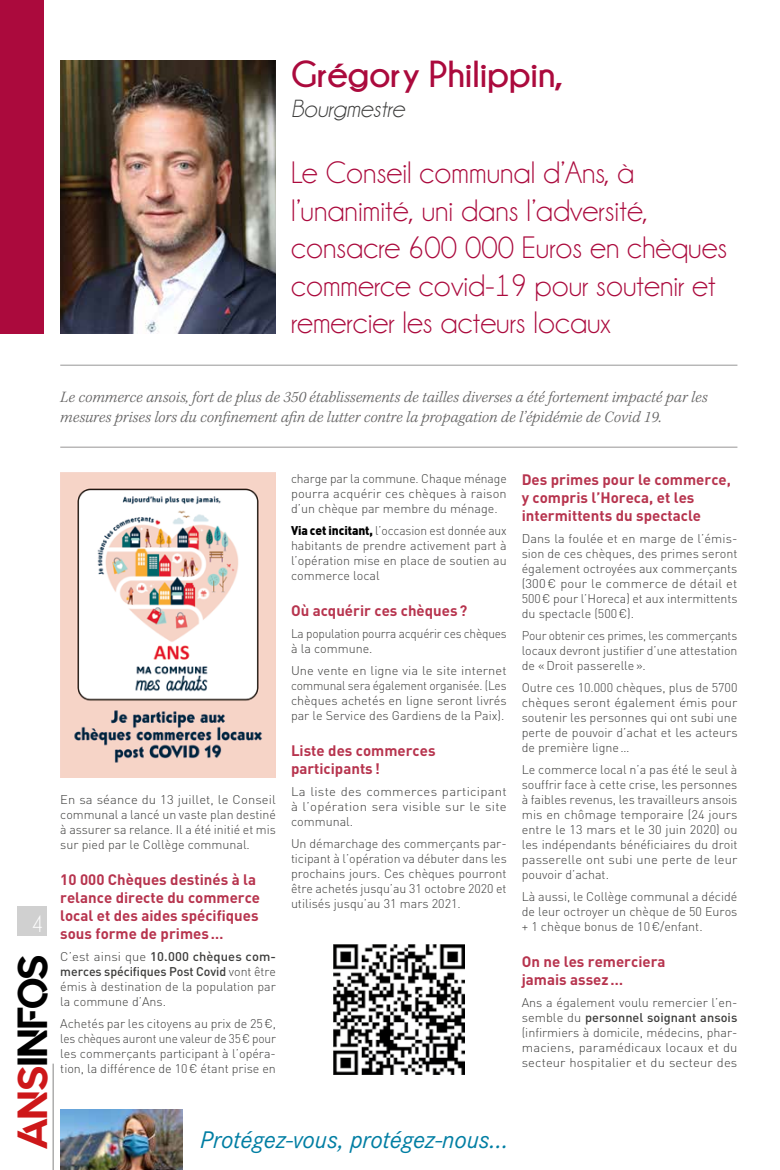
<style>
.page{position:relative;width:780px;height:1170px;background:#fff}
.page>*{position:absolute;margin:0;border:0;box-sizing:border-box;transform-origin:0 0}
.t1{font:41.88px "Quantify";color:#000}
.t2{font:700 37.5px "Champagne&Limousines";color:#ab0a3d}
.t3{font:31.25px/37.5px "Champagne&Limousines";color:#ab0a3d}
.t4{font:italic 25px "Corporate S";color:#007ea3}
.t5{font:italic 25px "Champagne&Limousines";color:#3c3c3b}
.t6{font:23.75px "Champagne&Limousines";color:#fff}
.t7{font:italic 300 16.25px/19.5px "Kepler Std";color:#646363}
.t8{font:700 15px/18px "DIN";color:#b7344e}
.t9{font:300 12.5px/15px "DIN";color:#3c3c3b;text-align:justify}
.t10{font:300 12.5px/15px "DIN";color:#3c3c3b;text-align:justify;scale:1.04 1}
.t11{font:300 12.5px/15px "DIN";color:#3c3c3b;scale:.95 1}
.t12{font:300 12.5px/15px "DIN";color:#3c3c3b;text-align:justify;scale:.96 1}
.t13{font:300 12.5px/15px "DIN";color:#3c3c3b;text-align:justify;scale:1.05 1}
.s1{color:#cd1719}
.s2{font-weight:500}
.s3{font-weight:900;color:#000}
</style>
<div class="page">
<hr style="left:53px;top:1063px;width:1px;height:106px;background:#9d9d9c">
<div style="left:18px;top:905px;width:29px;height:30px;background:#d0d0d0"></div>
<div style="left:0;top:0;width:44px;height:333px;background:#ab0a3d"></div>
<hr style="left:60px;top:365px;width:677px;height:1px;background:#7c7b7b">
<hr style="left:60px;top:447px;width:677px;height:1px;background:#7c7b7b">
<img style="left:60px;top:1109px;width:122px;height:60px">
<img style="left:60px;top:60px;width:216px;height:273px">
<img style="left:60px;top:472px;width:216px;height:305px">
<img style="left:333px;top:944px;width:131px;height:130px">
<h2 class="t2" style="left:291px;top:54px;width:274px">Grégory Philippin,</h2>
<h3 class="t5" style="left:291px;top:96px;width:115px">Bourgmestre</h3>
<h3 class="t3" style="left:291px;top:154px;width:438px">Le Conseil communal d’Ans, à l’unanimité, uni dans l’adversité, consacre 600 000 Euros en chèques commerce covid-19 pour soutenir et remercier les acteurs locaux</h3>
<h3 class="t7" style="left:60px;top:388px;width:648px">Le commerce ansois, fort de plus de 350 établissements de tailles diverses a été fortement impacté par les mesures prises lors du confinement afin de lutter contre la propagation de l’épidémie de Covid 19.</h3>
<h3 class="t6" style="left:31px;top:911px;width:14px">4</h3>
<h1 class="t1" style="left:9px;top:1149px;width:197px;rotate:-90deg"><span class="s1">ANS</span>INFOS</h1>
<p class="t10" style="left:60px;top:792px;width:209px">En sa séance du 13 juillet, le Conseil communal a lancé un vaste plan destiné à assurer sa relance. Il a été initié et mis sur pied par le Collège communal.</p>
<p class="t8" style="left:60px;top:869px;width:201px">10 000 Chèques destinés à la relance directe du commerce local et des aides spécifiques sous forme de primes…</p>
<p class="t10" style="left:60px;top:948px;width:209px">C’est ainsi que <span class="s2">10.000 chèques com&shy;merces spécifiques Post Covid</span> vont être émis à destination de la population par la commune d’Ans.</p>
<p class="t9" style="left:60px;top:1016px;width:217px">Achetés par les citoyens au prix de 25€, les chèques auront une valeur de 35€ pour les commerçants participant à l’opéra&shy;tion, la différence de 10€ étant prise en</p>
<p class="t9" style="left:291px;top:470px;width:217px">charge par la commune. Chaque ménage pourra acquérir ces chèques à raison d’un chèque par membre du ménage.</p>
<p class="t12" style="left:291px;top:522px;width:226px"><span class="s3">Via cet incitant,</span> l’occasion est donnée aux habitants de prendre activement part à l’opération mise en place de soutien au commerce local</p>
<p class="t8" style="left:291px;top:600px;width:178px">Où acquérir ces chèques?</p>
<p class="t11" style="left:291px;top:625px;width:229px">La population pourra acquérir ces chèques à la commune.</p>
<p class="t9" style="left:291px;top:662px;width:217px">Une vente en ligne via le site internet communal sera également organisée. (Les chèques achetés en ligne seront livrés par le Service des Gardiens de la Paix).</p>
<p class="t8" style="left:291px;top:740px;width:146px">Liste des commerces participants!</p>
<p class="t13" style="left:291px;top:783px;width:207px">La liste des commerces participant à l’opération sera visible sur le site communal.</p>
<p class="t9" style="left:291px;top:835px;width:217px">Un démarchage des commerçants par&shy;ticipant à l’opération va débuter dans les prochains jours. Ces chèques pourront être achetés jusqu’au 31 octobre 2020 et utilisés jusqu’au 31 mars 2021.</p>
<h3 class="t4" style="left:200px;top:1125px;width:309px">Protégez-vous, protégez-nous...</h3>
<p class="t8" style="left:521px;top:469px;width:211px">Des primes pour le commerce, y compris l’Horeca, et les intermittents du spectacle</p>
<p class="t9" style="left:521px;top:530px;width:217px">Dans la foulée et en marge de l’émis&shy;sion de ces chèques, des primes seront également octroyées aux commerçants (300€ pour le commerce de détail et 500€ pour l’Horeca) et aux intermittents du spectacle (500€).</p>
<p class="t11" style="left:521px;top:627px;width:229px;text-align:justify">Pour obtenir ces primes, les commerçants locaux devront justifier d’une attestation de «Droit passerelle».</p>
<p class="t9" style="left:521px;top:679px;width:217px">Outre ces 10.000 chèques, plus de 5700 chèques seront également émis pour soutenir les personnes qui ont subi une perte de pouvoir d’achat et les acteurs de première ligne…</p>
<p class="t9" style="left:521px;top:761px;width:217px">Le commerce local n’a pas été le seul à souffrir face à cette crise, les personnes à faibles revenus, les travailleurs ansois mis en chômage temporaire (24 jours entre le 13 mars et le 30 juin 2020) ou les indépendants bénéficiaires du droit passerelle ont subi une perte de leur pouvoir d’achat.</p>
<p class="t9" style="left:521px;top:889px;width:217px">Là aussi, le Collège communal a décidé de leur octroyer un chèque de 50 Euros + 1 chèque bonus de 10€/enfant.</p>
<p class="t8" style="left:521px;top:951px;width:145px">On ne les remerciera jamais assez…</p>
<p class="t9" style="left:521px;top:994px;width:217px">Ans a également voulu remercier l’en&shy;semble du <span class="s2">personnel soignant ansois </span>(infirmiers à domicile, médecins, phar&shy;maciens, paramédicaux locaux et du secteur hospitalier et du secteur des</p>
</div>
